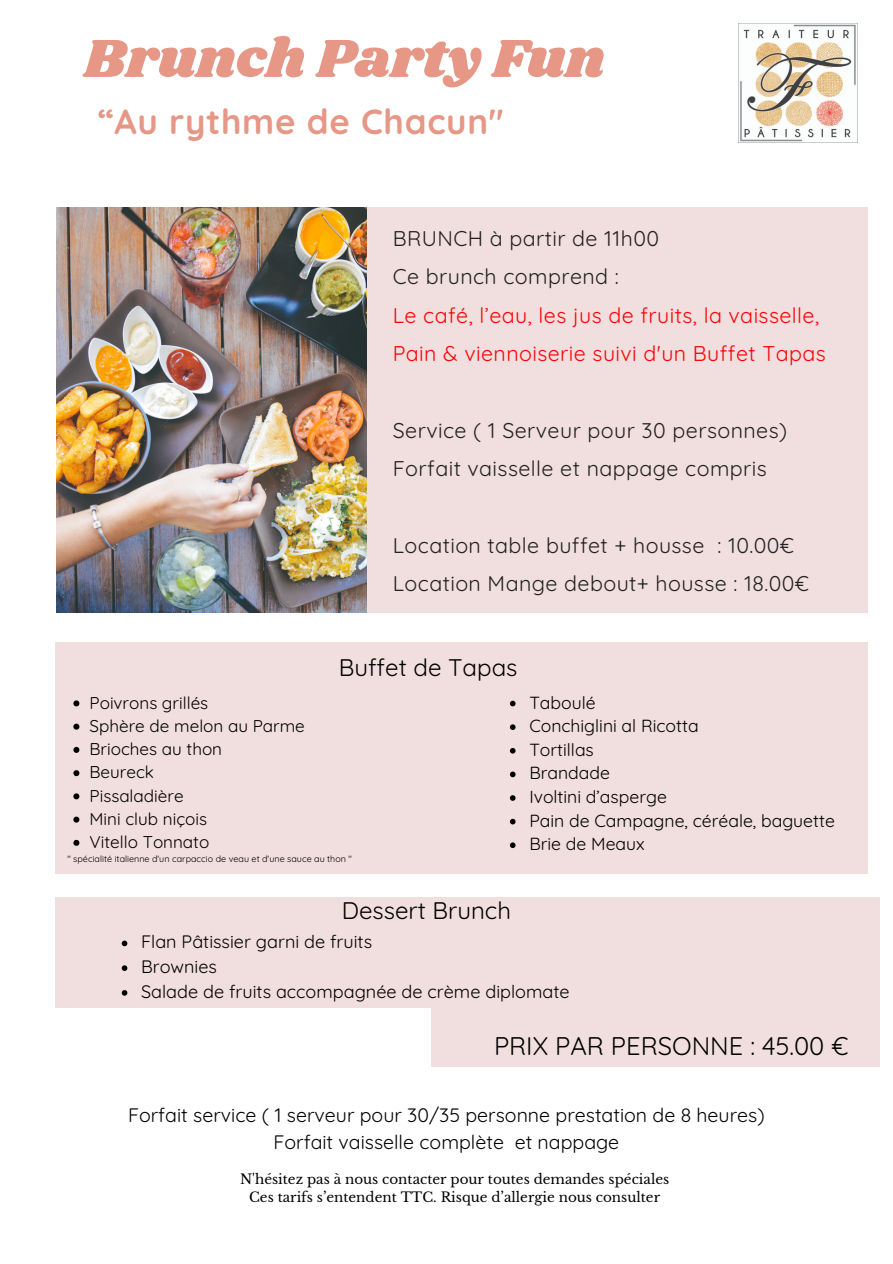
<style>
.page{position:relative;width:893px;height:1264px;background:#fff}
.page>*{position:absolute;margin:0;border:0;box-sizing:border-box;transform-origin:0 0}
.t1{font:55.5px "Shrikhand";color:#e69786}
.t2{font:700 34.8px "Quicksand";letter-spacing:.02em;color:#e69786}
.t3{font:25.5px "Quicksand";color:#000}
.t4{font:24px "Quicksand";color:#000}
.t5{font:21.3px "Quicksand";letter-spacing:.02em;color:#222}
.t6{font:21.3px/38.2px "Quicksand";letter-spacing:.02em;color:#f80606}
.t7{font:19.5px "Quicksand";color:#000}
.t8{font:18px "Quicksand";color:#000}
.t9{font:17.55px "Quicksand";color:#000}
.t10{font:17.1px "Quicksand";color:#000}
.t11{font:13.5px "Libre Baskerville";color:#000}
.t12{font:9px "Quicksand";color:#000}
</style>
<div class="page">
<div style="left:305px;top:207px;width:562px;height:405px;background:#f1dede"></div>
<img style="left:56px;top:207px;width:310px;height:405px">
<img style="left:738px;top:23px;width:119px;height:119px">
<div style="left:55px;top:642px;width:812px;height:231px;background:#f1dede"></div>
<div style="left:55px;top:897px;width:812px;height:110px;background:#f1dede"></div>
<div style="left:431px;top:897px;width:448px;height:169px;background:#f1dede"></div>
<svg style="left:73px;top:700px;width:6px;height:6px"></svg>
<svg style="left:73px;top:723px;width:6px;height:6px"></svg>
<svg style="left:73px;top:747px;width:6px;height:6px"></svg>
<svg style="left:73px;top:770px;width:6px;height:6px"></svg>
<svg style="left:73px;top:793px;width:6px;height:6px"></svg>
<svg style="left:73px;top:816px;width:6px;height:6px"></svg>
<svg style="left:73px;top:839px;width:6px;height:6px"></svg>
<svg style="left:122px;top:940px;width:5px;height:6px"></svg>
<svg style="left:122px;top:965px;width:5px;height:5px"></svg>
<svg style="left:122px;top:990px;width:5px;height:5px"></svg>
<svg style="left:510px;top:700px;width:5px;height:6px"></svg>
<svg style="left:510px;top:724px;width:5px;height:6px"></svg>
<svg style="left:510px;top:748px;width:5px;height:5px"></svg>
<svg style="left:510px;top:771px;width:5px;height:6px"></svg>
<svg style="left:510px;top:795px;width:5px;height:5px"></svg>
<svg style="left:510px;top:818px;width:5px;height:6px"></svg>
<svg style="left:510px;top:842px;width:5px;height:6px"></svg>
<p class="t1" style="left:84px;top:20px;width:522px">Brunch Party Fun</p>
<p class="t2" style="left:98px;top:99px;width:407px">“Au rythme de Chacun"</p>
<p class="t5" style="left:393px;top:225px;width:268px">BRUNCH à partir de 11h00</p>
<p class="t5" style="left:393px;top:263px;width:227px">Ce brunch comprend :</p>
<p class="t6" style="left:393px;top:296px;width:434px">Le café, l’eau, les jus de fruits, la vaisselle,<br>Pain &amp; viennoiserie suivi d'un Buffet Tapas</p>
<p class="t5" style="left:393px;top:416px;width:396px">Service ( 1 Serveur pour 30 personnes)</p>
<p class="t5" style="left:393px;top:455px;width:375px">Forfait vaisselle et nappage compris</p>
<p class="t5" style="left:393px;top:531px;width:403px">Location table buffet + housse : 10.00€</p>
<p class="t5" style="left:393px;top:570px;width:418px">Location Mange debout+ housse : 18.00€</p>
<p class="t4" style="left:339px;top:651px;width:180px">Buffet de Tapas</p>
<p class="t9" style="left:529px;top:691px;width:68px">Taboulé</p>
<p class="t9" style="left:529px;top:714px;width:171px">Conchiglini al Ricotta</p>
<p class="t9" style="left:529px;top:738px;width:66px">Tortillas</p>
<p class="t9" style="left:529px;top:762px;width:82px">Brandade</p>
<p class="t9" style="left:529px;top:785px;width:139px">Ivoltini d’asperge</p>
<p class="t9" style="left:529px;top:809px;width:307px">Pain de Campagne, céréale, baguette</p>
<p class="t9" style="left:529px;top:832px;width:117px">Brie de Meaux</p>
<p class="t10" style="left:90px;top:691px;width:120px">Poivrons grillés</p>
<p class="t10" style="left:90px;top:714px;width:217px">Sphère de melon au Parme</p>
<p class="t10" style="left:90px;top:738px;width:134px">Brioches au thon</p>
<p class="t10" style="left:90px;top:761px;width:66px">Beureck</p>
<p class="t10" style="left:90px;top:784px;width:96px">Pissaladière</p>
<p class="t10" style="left:90px;top:807px;width:119px">Mini club niçois</p>
<p class="t10" style="left:90px;top:831px;width:121px">Vitello Tonnato</p>
<p class="t12" style="left:67px;top:853px;width:286px">" spécialité italienne d'un carpaccio de veau et d'une sauce au thon "</p>
<p class="t4" style="left:342px;top:894px;width:171px">Dessert Brunch</p>
<p class="t8" style="left:141px;top:930px;width:232px">Flan Pâtissier garni de fruits</p>
<p class="t8" style="left:141px;top:955px;width:77px">Brownies</p>
<p class="t8" style="left:141px;top:979px;width:430px">Salade de fruits accompagnée de crème diplomate</p>
<p class="t3" style="left:494px;top:1029px;width:356px">PRIX PAR PERSONNE : 45.00 €</p>
<p class="t7" style="left:128px;top:1102px;width:638px">Forfait service ( 1 serveur pour 30/35 personne prestation de 8 heures)</p>
<p class="t7" style="left:273px;top:1129px;width:347px">Forfait vaisselle complète et nappage</p>
<p class="t11" style="left:240px;top:1170px;width:430px">N'hésitez pas à nous contacter pour toutes demandes spéciales</p>
<p class="t11" style="left:249px;top:1188px;width:412px">Ces tarifs s’entendent TTC. Risque d’allergie nous consulter</p>
</div>
